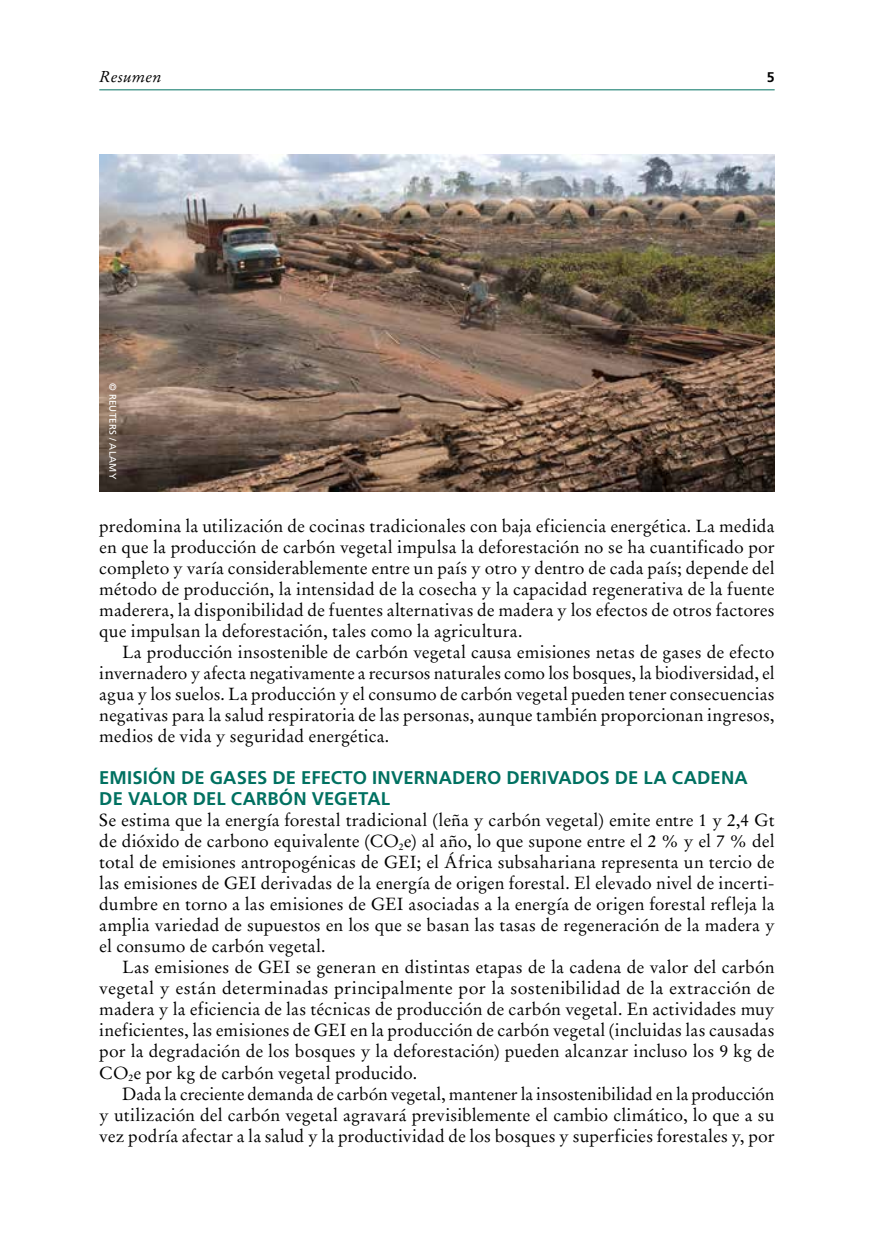
<style>
.page{position:relative;width:874px;height:1241px;background:#fff}
.page>*{position:absolute;margin:0;border:0;box-sizing:border-box;transform-origin:0 0}
.t1{font:700 18.38px/21px "Frutiger LT Std";letter-spacing:.01em;color:#007161}
.t2{font:17.5px/21px "Stempel Garamond LT Std";letter-spacing:.005em;color:#000;text-align:justify}
.t3{font:italic 15.75px "Stempel Garamond LT Std";letter-spacing:.01em;color:#000}
.t4{font:700 14px "Frutiger LT Std";color:#000}
.t5{font:9.62px "Frutiger LT Std";letter-spacing:.03em;color:#fff}
</style>
<div class="page">
<hr style="left:99px;top:89px;width:675px;height:1px;background:#007161">
<img style="left:99px;top:155px;width:675px;height:336px">
<p class="t3" style="left:99px;top:67px;width:64px">Resumen</p>
<p class="t4" style="left:766px;top:68px;width:9px">5</p>
<p class="t5" style="left:118px;top:383px;width:97px;rotate:90deg">© REUTERS / ALAMY</p>
<p class="t2" style="left:99px;top:515px;width:676px">predomina la utilización de cocinas tradicionales con baja eficiencia energética. La medida en que la producción de carbón vegetal impulsa la deforestación no se ha cuantificado por completo y varía considerablemente entre un país y otro y dentro de cada país; depende del método de producción, la intensidad de la cosecha y la capacidad regenerativa de la fuente maderera, la disponibilidad de fuentes alternativas de madera y los efectos de otros factores que impulsan la deforestación, tales como la agricultura.</p>
<p class="t2" style="left:99px;top:641px;width:676px;text-indent:23px">La producción insostenible de carbón vegetal causa emisiones netas de gases de efecto invernadero y afecta negativamente a recursos naturales como los bosques, la biodiversidad, el agua y los suelos. La producción y el consumo de carbón vegetal pueden tener consecuencias negativas para la salud respiratoria de las personas, aunque también proporcionan ingresos, medios de vida y seguridad energética.</p>
<p class="t1" style="left:99px;top:767px;width:649px">EMISIÓN DE GASES DE EFECTO INVERNADERO DERIVADOS DE LA CADENA<br>DE VALOR DEL CARBÓN VEGETAL</p>
<p class="t2" style="left:99px;top:809px;width:676px">Se estima que la energía forestal tradicional (leña y carbón vegetal) emite entre 1 y 2,4 Gt de dióxido de carbono equivalente (CO<sub>2</sub>e) al año, lo que supone entre el 2 % y el 7 % del total de emisiones antropogénicas de GEI; el África subsahariana representa un tercio de las emisiones de GEI derivadas de la energía de origen forestal. El elevado nivel de incerti&shy;dumbre en torno a las emisiones de GEI asociadas a la energía de origen forestal refleja la amplia variedad de supuestos en los que se basan las tasas de regeneración de la madera y el consumo de carbón vegetal.</p>
<p class="t2" style="left:99px;top:956px;width:676px;text-indent:23px">Las emisiones de GEI se generan en distintas etapas de la cadena de valor del carbón vegetal y están determinadas principalmente por la sostenibilidad de la extracción de madera y la eficiencia de las técnicas de producción de carbón vegetal. En actividades muy ineficientes, las emisiones de GEI en la producción de carbón vegetal (incluidas las causadas por la degradación de los bosques y la deforestación) pueden alcanzar incluso los 9 kg de CO<sub>2</sub>e por kg de carbón vegetal producido.</p>
<p class="t2" style="left:99px;top:1082px;width:676px;text-indent:23px">Dada la creciente demanda de carbón vegetal, mantener la insostenibilidad en la producción y utilización del carbón vegetal agravará previsiblemente el cambio climático, lo que a su vez podría afectar a la salud y la productividad de los bosques y superficies forestales y, por</p>
</div>
